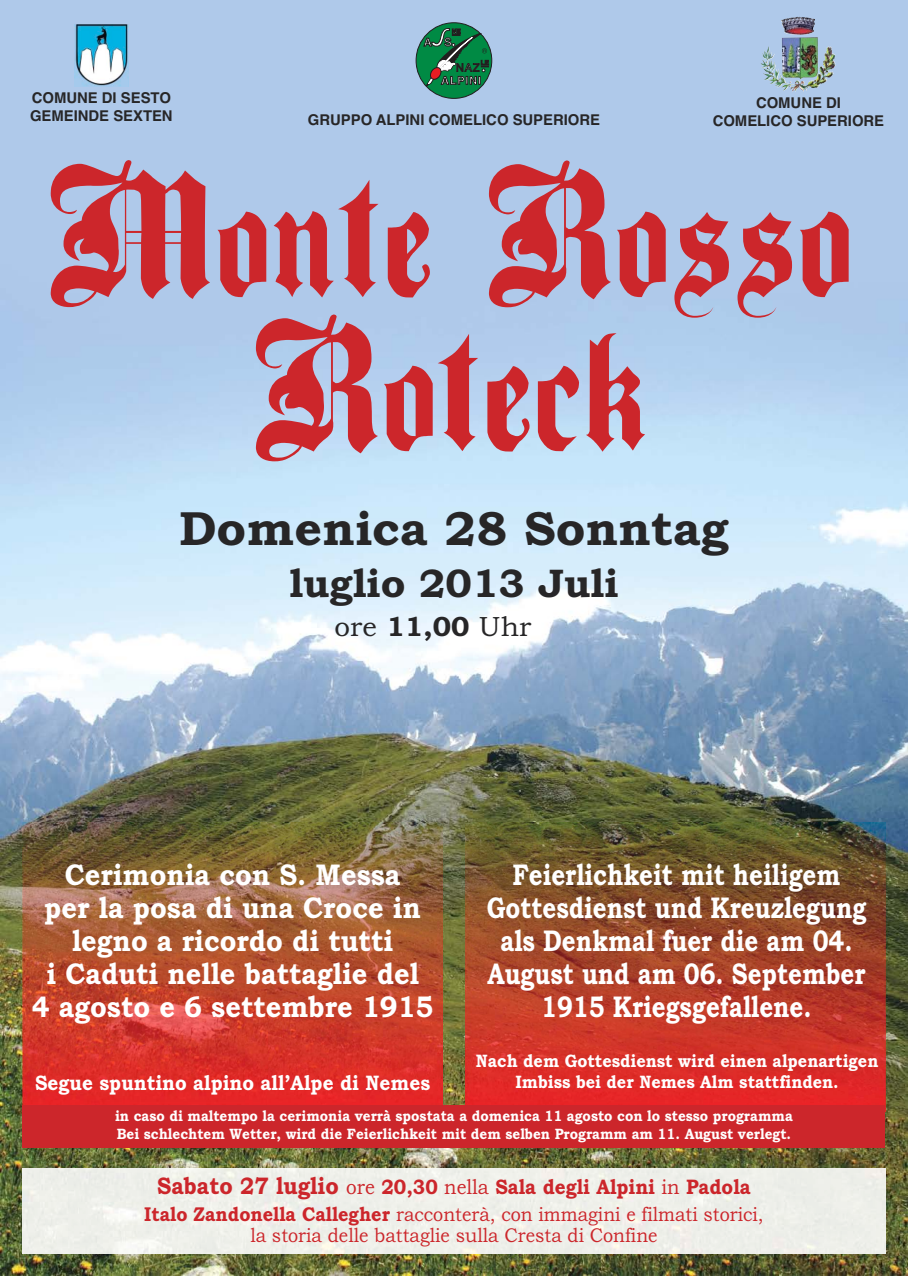
<style>
.page{position:relative;width:908px;height:1276px;background:#fff}
.page>*{position:absolute;margin:0;border:0;box-sizing:border-box;transform-origin:0 0}
.t1{font:185.3px/154px "Bone Thugs";color:#cc262b;text-align:center}
.t2{font:700 48px "Bookman Old Style";color:#272627}
.t3{font:700 40px "Bookman Old Style";color:#272627}
.t4{font:700 30px/33px "Bookman Old Style";color:#fff;text-align:center;scale:.8 1}
.t5{font:700 30px/33px "Bookman Old Style";color:#fff;text-align:center;scale:.9 1}
.t6{font:27.8px "Bookman Old Style";color:#272627}
.t7{font:700 21px "Bookman Old Style";color:#cc262b;scale:.9 1}
.t8{font:700 21px "Bookman Old Style";color:#fff;scale:.9 1}
.t9{font:20px/21px "Bookman Old Style";color:#cc262b;text-align:center;scale:.9 1}
.t10{font:700 18px/21px "Bookman Old Style";color:#fff;text-align:center;scale:.9 1}
.t11{font:700 15px/18px "Bookman Old Style";color:#fff;scale:.9 1}
.t12{font:700 14.8px/17.8px "Helvetica";color:#272627}
.s1{font-weight:700}
.s2{font-size:24px}
.s3{font-weight:400}
</style>
<div class="page">
<img style="left:0;top:0;width:907px;height:1276px">
<img style="left:23px;top:822px;width:419px;height:283px">
<img style="left:465px;top:822px;width:419px;height:283px">
<div style="left:23px;top:1105px;width:861px;height:42px;background:#cc262b"></div>
<div style="left:23px;top:1168px;width:861px;height:85px;background:#eeefea"></div>
<img style="left:74px;top:24px;width:54px;height:62px">
<div style="left:416px;top:23px;width:75px;height:75px;background:#008a44;border-radius:50%"></div>
<div style="left:415px;top:22px;width:77px;height:77px;border:1px solid #221e1f;border-radius:50%"></div>
<svg style="left:423px;top:28px;width:65px;height:58px"></svg>
<img style="left:780px;top:17px;width:34px;height:18px">
<p class="t12" style="left:30px;top:89px;width:144px">COMUNE DI SESTO<br>GEMEINDE SEXTEN</p>
<p class="t12" style="left:712px;top:94px;width:173px;text-align:center">COMUNE DI<br>COMELICO SUPERIORE</p>
<p class="t1" style="left:51px;top:177px;width:807px">Monte Rosso<br>Roteck</p>
<p class="t12" style="left:308px;top:111px;width:293px">GRUPPO ALPINI COMELICO SUPERIORE</p>
<p class="t2" style="left:179px;top:500px;width:551px">Domenica 28 Sonntag</p>
<p class="t3" style="left:289px;top:559px;width:330px">luglio 2013 Juli</p>
<p class="t6" style="left:334px;top:610px;width:198px">ore <span class="s1">11,00</span> Uhr</p>
<p class="t5" style="left:32px;top:858px;width:447px">Cerimonia con S. Messa<br>per la posa di una Croce in legno a ricordo di tutti<br>i Caduti nelle battaglie del<br>4 agosto e 6 settembre 1915</p>
<p class="t4" style="left:486px;top:858px;width:476px">Feierlichkeit mit heiligem<br>Gottesdienst und Kreuzlegung als Denkmal fuer die am 04.<br>August und am 06. September<br>1915 Kriegsgefallene.</p>
<p class="t10" style="left:475px;top:1050px;width:448px">Nach dem Gottesdienst wird einen alpenartigen<br>Imbiss bei der Nemes Alm stattfinden.</p>
<p class="t11" style="left:115px;top:1106px;width:754px">in caso di maltempo la cerimonia verrà spostata a domenica 11 agosto con lo stesso programma<br>Bei schlechtem Wetter, wird die Feierlichkeit mit dem selben Programm am 11. August verlegt.</p>
<p class="t7" style="left:157px;top:1174px;width:660px"><span class="s2">Sabato 27 luglio</span> <span class="s3">ore</span> 20,30 <span class="s3">nella</span> Sala degli Alpini <span class="s3">in</span> Padola</p>
<p class="t9" style="left:144px;top:1203px;width:689px"><span class="s1">Italo Zandonella Callegher</span> racconterà, con immagini e filmati storici, la storia delle battaglie sulla Cresta di Confine</p>
<p class="t8" style="left:35px;top:1070px;width:440px">Segue spuntino alpino all’Alpe di Nemes</p>
</div>
